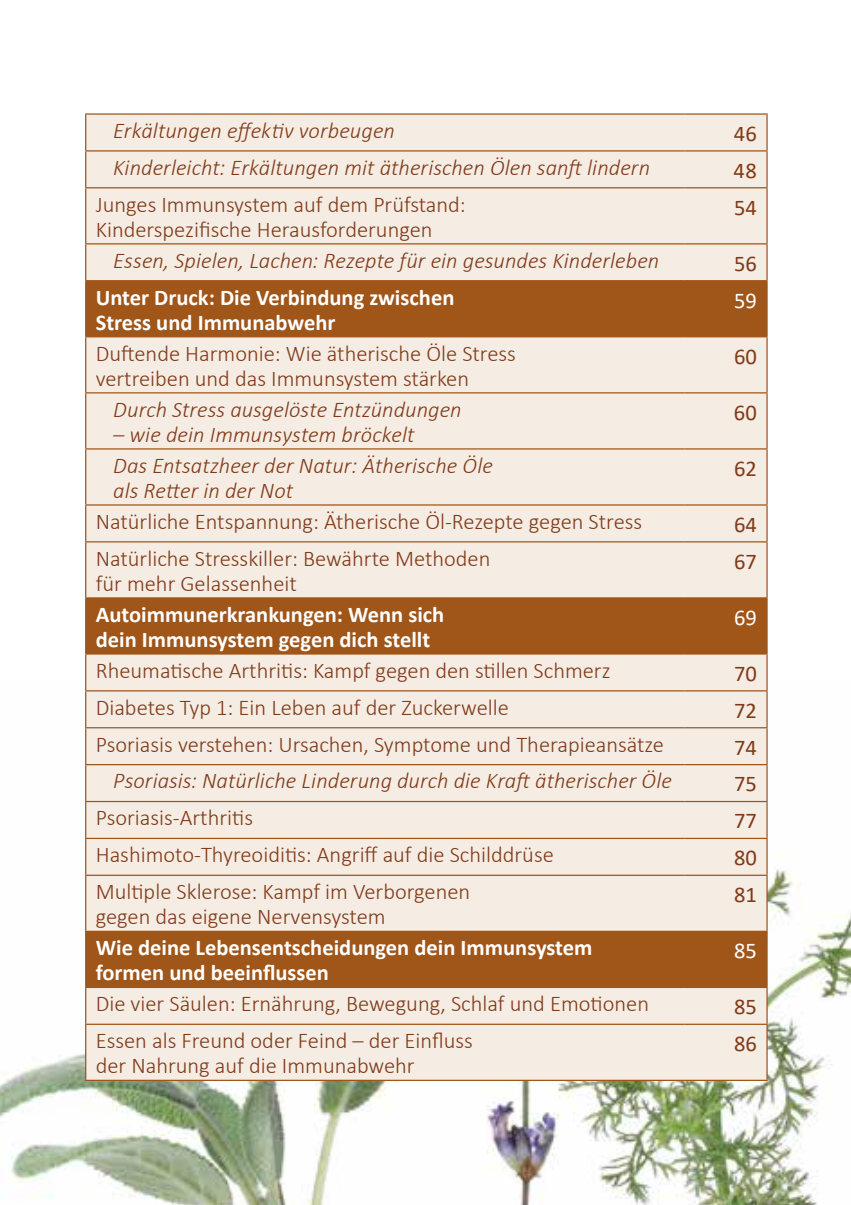
<style>
.page{position:relative;width:851px;height:1205px;background:#fff}
.page>*{position:absolute;margin:0;border:0;box-sizing:border-box;transform-origin:0 0}
.t1{font:300 22.5px/25px "Calibri";color:#803a18}
.t2{font:italic 300 22.5px/25px "Calibri";letter-spacing:.005em;color:#803a18}
.t3{font:700 22.5px/25px "Calibri";color:#fff}
.t4{font:22.5px "Calibri";color:#803a18}
.t5{font:22.5px "Calibri";color:#fff}
</style>
<div class="page">
<img style="left:0;top:680px;width:850px;height:525px">
<div style="left:86px;top:115px;width:680px;height:964px;background:#f5ece3"></div>
<svg style="left:86px;top:281px;width:680px;height:706px;background:#e0c6b1"></svg>
<hr style="left:85px;top:113px;width:599px;height:2px;background:#a05519">
<hr style="left:85px;top:115px;width:1px;height:35px;background:#a05519">
<hr style="left:85px;top:150px;width:599px;height:2px;background:#a05519">
<hr style="left:85px;top:152px;width:1px;height:35px;background:#a05519">
<hr style="left:85px;top:187px;width:599px;height:1px;background:#a05519">
<hr style="left:85px;top:188px;width:1px;height:55px;background:#a05519">
<hr style="left:85px;top:243px;width:599px;height:1px;background:#a05519">
<hr style="left:85px;top:244px;width:1px;height:36px;background:#a05519">
<hr style="left:85px;top:280px;width:599px;height:1px;background:#a05519">
<hr style="left:85px;top:281px;width:1px;height:55px;background:#a05519">
<hr style="left:85px;top:336px;width:599px;height:1px;background:#a05519">
<hr style="left:85px;top:337px;width:1px;height:55px;background:#a05519">
<hr style="left:85px;top:392px;width:599px;height:1px;background:#a05519">
<hr style="left:85px;top:393px;width:1px;height:55px;background:#a05519">
<hr style="left:85px;top:448px;width:599px;height:1px;background:#a05519">
<hr style="left:85px;top:449px;width:1px;height:55px;background:#a05519">
<hr style="left:85px;top:504px;width:599px;height:2px;background:#a05519">
<hr style="left:85px;top:506px;width:1px;height:35px;background:#a05519">
<hr style="left:85px;top:541px;width:599px;height:1px;background:#a05519">
<hr style="left:85px;top:542px;width:1px;height:55px;background:#a05519">
<hr style="left:85px;top:597px;width:599px;height:1px;background:#a05519">
<hr style="left:85px;top:598px;width:1px;height:55px;background:#a05519">
<hr style="left:85px;top:653px;width:599px;height:1px;background:#a05519">
<hr style="left:85px;top:654px;width:1px;height:36px;background:#a05519">
<hr style="left:85px;top:690px;width:599px;height:1px;background:#a05519">
<hr style="left:85px;top:691px;width:1px;height:36px;background:#a05519">
<hr style="left:85px;top:727px;width:599px;height:1px;background:#a05519">
<hr style="left:85px;top:728px;width:1px;height:36px;background:#a05519">
<hr style="left:85px;top:764px;width:599px;height:1px;background:#a05519">
<hr style="left:85px;top:765px;width:1px;height:36px;background:#a05519">
<hr style="left:85px;top:801px;width:599px;height:1px;background:#a05519">
<hr style="left:85px;top:802px;width:1px;height:36px;background:#a05519">
<hr style="left:85px;top:838px;width:599px;height:1px;background:#a05519">
<hr style="left:85px;top:839px;width:1px;height:35px;background:#a05519">
<hr style="left:85px;top:874px;width:599px;height:2px;background:#a05519">
<hr style="left:85px;top:876px;width:1px;height:55px;background:#a05519">
<hr style="left:85px;top:931px;width:599px;height:1px;background:#a05519">
<hr style="left:85px;top:932px;width:1px;height:55px;background:#a05519">
<hr style="left:85px;top:987px;width:599px;height:1px;background:#a05519">
<hr style="left:85px;top:988px;width:1px;height:35px;background:#a05519">
<hr style="left:85px;top:1023px;width:599px;height:2px;background:#a05519">
<hr style="left:85px;top:1025px;width:1px;height:54px;background:#a05519">
<hr style="left:85px;top:1079px;width:599px;height:2px;background:#a05519">
<hr style="left:684px;top:113px;width:83px;height:2px;background:#a05519">
<hr style="left:766px;top:115px;width:1px;height:35px;background:#a05519">
<hr style="left:684px;top:150px;width:83px;height:2px;background:#a05519">
<hr style="left:766px;top:152px;width:1px;height:35px;background:#a05519">
<hr style="left:684px;top:187px;width:83px;height:1px;background:#a05519">
<hr style="left:766px;top:188px;width:1px;height:55px;background:#a05519">
<hr style="left:684px;top:243px;width:83px;height:1px;background:#a05519">
<hr style="left:766px;top:244px;width:1px;height:36px;background:#a05519">
<hr style="left:684px;top:280px;width:83px;height:1px;background:#a05519">
<hr style="left:766px;top:281px;width:1px;height:55px;background:#a05519">
<hr style="left:684px;top:336px;width:83px;height:1px;background:#a05519">
<hr style="left:766px;top:337px;width:1px;height:55px;background:#a05519">
<hr style="left:684px;top:392px;width:83px;height:1px;background:#a05519">
<hr style="left:766px;top:393px;width:1px;height:55px;background:#a05519">
<hr style="left:684px;top:448px;width:83px;height:1px;background:#a05519">
<hr style="left:766px;top:449px;width:1px;height:55px;background:#a05519">
<hr style="left:684px;top:504px;width:83px;height:2px;background:#a05519">
<hr style="left:766px;top:506px;width:1px;height:35px;background:#a05519">
<hr style="left:684px;top:541px;width:83px;height:1px;background:#a05519">
<hr style="left:766px;top:542px;width:1px;height:55px;background:#a05519">
<hr style="left:684px;top:597px;width:83px;height:1px;background:#a05519">
<hr style="left:766px;top:598px;width:1px;height:55px;background:#a05519">
<hr style="left:684px;top:653px;width:83px;height:1px;background:#a05519">
<hr style="left:766px;top:654px;width:1px;height:36px;background:#a05519">
<hr style="left:684px;top:690px;width:83px;height:1px;background:#a05519">
<hr style="left:766px;top:691px;width:1px;height:36px;background:#a05519">
<hr style="left:684px;top:727px;width:83px;height:1px;background:#a05519">
<hr style="left:766px;top:728px;width:1px;height:36px;background:#a05519">
<hr style="left:684px;top:764px;width:83px;height:1px;background:#a05519">
<hr style="left:766px;top:765px;width:1px;height:36px;background:#a05519">
<hr style="left:684px;top:801px;width:83px;height:1px;background:#a05519">
<hr style="left:766px;top:802px;width:1px;height:36px;background:#a05519">
<hr style="left:684px;top:838px;width:83px;height:1px;background:#a05519">
<hr style="left:766px;top:839px;width:1px;height:35px;background:#a05519">
<hr style="left:684px;top:874px;width:83px;height:2px;background:#a05519">
<hr style="left:766px;top:876px;width:1px;height:55px;background:#a05519">
<hr style="left:684px;top:931px;width:83px;height:1px;background:#a05519">
<hr style="left:766px;top:932px;width:1px;height:55px;background:#a05519">
<hr style="left:684px;top:987px;width:83px;height:1px;background:#a05519">
<hr style="left:766px;top:988px;width:1px;height:35px;background:#a05519">
<hr style="left:684px;top:1023px;width:83px;height:2px;background:#a05519">
<hr style="left:766px;top:1025px;width:1px;height:54px;background:#a05519">
<hr style="left:684px;top:1079px;width:83px;height:2px;background:#a05519">
<p class="t2" style="left:113px;top:118px;width:283px">Erkältungen effektiv vorbeugen</p>
<p class="t4" style="left:733px;top:118px;width:25px">46</p>
<p class="t2" style="left:113px;top:155px;width:538px">Kinderleicht: Erkältungen mit ätherischen Ölen sanft lindern</p>
<p class="t4" style="left:733px;top:155px;width:25px">48</p>
<p class="t1" style="left:96px;top:191px;width:371px">Junges Immunsystem auf dem Prüfstand:<br>Kinderspezifische Herausforderungen</p>
<p class="t4" style="left:734px;top:192px;width:24px">54</p>
<p class="t2" style="left:113px;top:248px;width:547px">Essen, Spielen, Lachen: Rezepte für ein gesundes Kinderleben</p>
<p class="t4" style="left:734px;top:248px;width:24px">56</p>
<p class="t3" style="left:96px;top:284px;width:360px">Unter Druck: Die Verbindung zwischen<br>Stress und Immunabwehr</p>
<p class="t5" style="left:734px;top:284px;width:24px">59</p>
<p class="t1" style="left:96px;top:340px;width:421px">Duftende Harmonie: Wie ätherische Öle Stress vertreiben und das Immunsystem stärken</p>
<p class="t4" style="left:734px;top:340px;width:24px">60</p>
<p class="t2" style="left:113px;top:396px;width:350px">Durch Stress ausgelöste Entzündungen</p>
<p class="t2" style="left:113px;top:421px;width:303px">– wie dein Immunsystem bröckelt</p>
<p class="t4" style="left:733px;top:396px;width:25px">60</p>
<p class="t2" style="left:113px;top:453px;width:381px">Das Entsatzheer der Natur: Ätherische Öle als Retter in der Not</p>
<p class="t4" style="left:734px;top:453px;width:24px">62</p>
<p class="t1" style="left:96px;top:509px;width:548px">Natürliche Entspannung: Ätherische Öl-Rezepte gegen Stress</p>
<p class="t4" style="left:734px;top:509px;width:24px">64</p>
<p class="t1" style="left:96px;top:545px;width:396px">Natürliche Stresskiller: Bewährte Methoden für mehr Gelassenheit</p>
<p class="t4" style="left:734px;top:545px;width:24px">67</p>
<p class="t3" style="left:96px;top:601px;width:350px">Autoimmunerkrankungen: Wenn sich dein Immunsystem gegen dich stellt</p>
<p class="t5" style="left:734px;top:601px;width:24px">69</p>
<p class="t1" style="left:96px;top:658px;width:516px">Rheumatische Arthritis: Kampf gegen den stillen Schmerz</p>
<p class="t4" style="left:734px;top:658px;width:24px">70</p>
<p class="t1" style="left:96px;top:694px;width:414px">Diabetes Typ 1: Ein Leben auf der Zuckerwelle</p>
<p class="t4" style="left:734px;top:694px;width:24px">72</p>
<p class="t1" style="left:96px;top:731px;width:569px">Psoriasis verstehen: Ursachen, Symptome und Therapieansätze</p>
<p class="t4" style="left:734px;top:731px;width:24px">74</p>
<p class="t2" style="left:113px;top:768px;width:560px">Psoriasis: Natürliche Linderung durch die Kraft ätherischer Öle</p>
<p class="t4" style="left:734px;top:768px;width:24px">75</p>
<p class="t1" style="left:96px;top:805px;width:159px">Psoriasis-Arthritis</p>
<p class="t4" style="left:734px;top:805px;width:24px">77</p>
<p class="t1" style="left:96px;top:842px;width:459px">Hashimoto-Thyreoiditis: Angriff auf die Schilddrüse</p>
<p class="t4" style="left:734px;top:842px;width:24px">80</p>
<p class="t1" style="left:96px;top:879px;width:376px">Multiple Sklerose: Kampf im Verborgenen gegen das eigene Nervensystem</p>
<p class="t4" style="left:734px;top:879px;width:24px">81</p>
<p class="t3" style="left:96px;top:935px;width:498px">Wie deine Lebensentscheidungen dein Immunsystem formen und beeinflussen</p>
<p class="t5" style="left:734px;top:935px;width:24px">85</p>
<p class="t1" style="left:96px;top:991px;width:554px">Die vier Säulen: Ernährung, Bewegung, Schlaf und Emotionen</p>
<p class="t4" style="left:734px;top:991px;width:24px">85</p>
<p class="t1" style="left:96px;top:1028px;width:378px">Essen als Freund oder Feind – der Einfluss der Nahrung auf die Immunabwehr</p>
<p class="t4" style="left:734px;top:1028px;width:24px">86</p>
</div>
